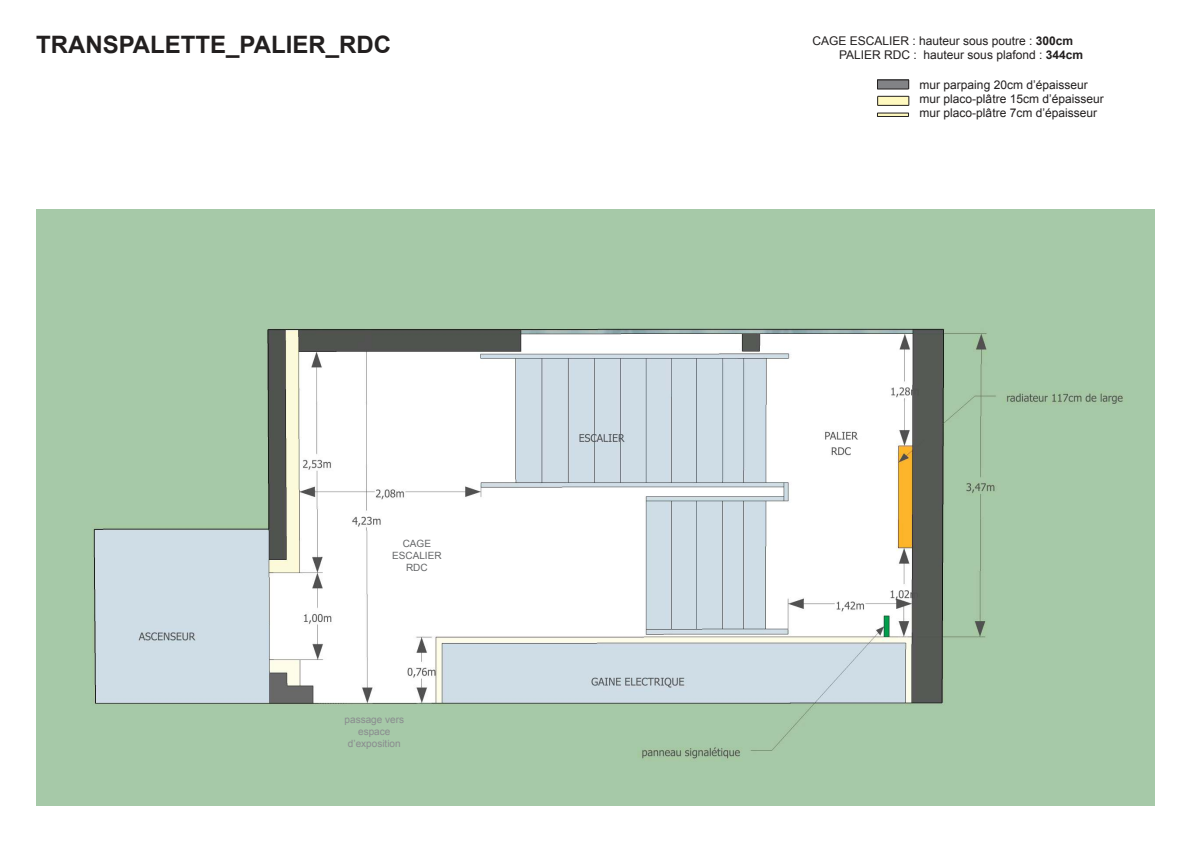
<style>
.page{position:relative;width:1191px;height:842px;background:#fff}
.page>*{position:absolute;margin:0;border:0;box-sizing:border-box;transform-origin:0 0}
.t1{font:700 24px "Arial";color:#221f1f}
.t2{font:12px/14.4px "Arial";color:#221f1f}
.t3{font:10px/12px "Arial";color:#8a8c8f;text-align:center}
.t4{font:10px/12px "Arial";color:#646668;text-align:center}
.s1{font-weight:700}
</style>
<div class="page">
<div style="left:877px;top:80px;width:32px;height:9px;background:#828386"></div>
<div style="left:877px;top:96px;width:32px;height:9px;background:#fff9bf"></div>
<hr style="left:877px;top:96px;width:32px;height:1px;background:#221f1f">
<hr style="left:877px;top:105px;width:32px;height:1px;background:#221f1f">
<hr style="left:877px;top:113px;width:31px;height:3px;background:#fff9bf">
<hr style="left:877px;top:80px;width:31px;height:1px;background:#221f1f">
<hr style="left:877px;top:89px;width:31px;height:1px;background:#221f1f">
<hr style="left:877px;top:113px;width:31px;height:1px;background:#221f1f">
<hr style="left:877px;top:116px;width:31px;height:1px;background:#221f1f">
<img style="left:36px;top:209px;width:1119px;height:597px">
<h1 class="t1" style="left:36px;top:36px;width:357px">TRANSPALETTE_PALIER_RDC</h1>
<p class="t2" style="left:839px;top:34px;width:245px;text-indent:-27px">CAGE ESCALIER : hauteur sous poutre : <span class="s1">300cm<br></span>PALIER RDC : hauteur sous plafond : <span class="s1">344cm</span></p>
<p class="t2" style="left:919px;top:78px;width:186px">mur parpaing 20cm d’épaisseur mur placo-plâtre 15cm d’épaisseur mur placo-plâtre 7cm d’épaisseur</p>
<p class="t4" style="left:392px;top:539px;width:51px">CAGE<br>ESCALIER<br>RDC</p>
<p class="t3" style="left:344px;top:714px;width:61px">passage vers espace d’exposition</p>
</div>
